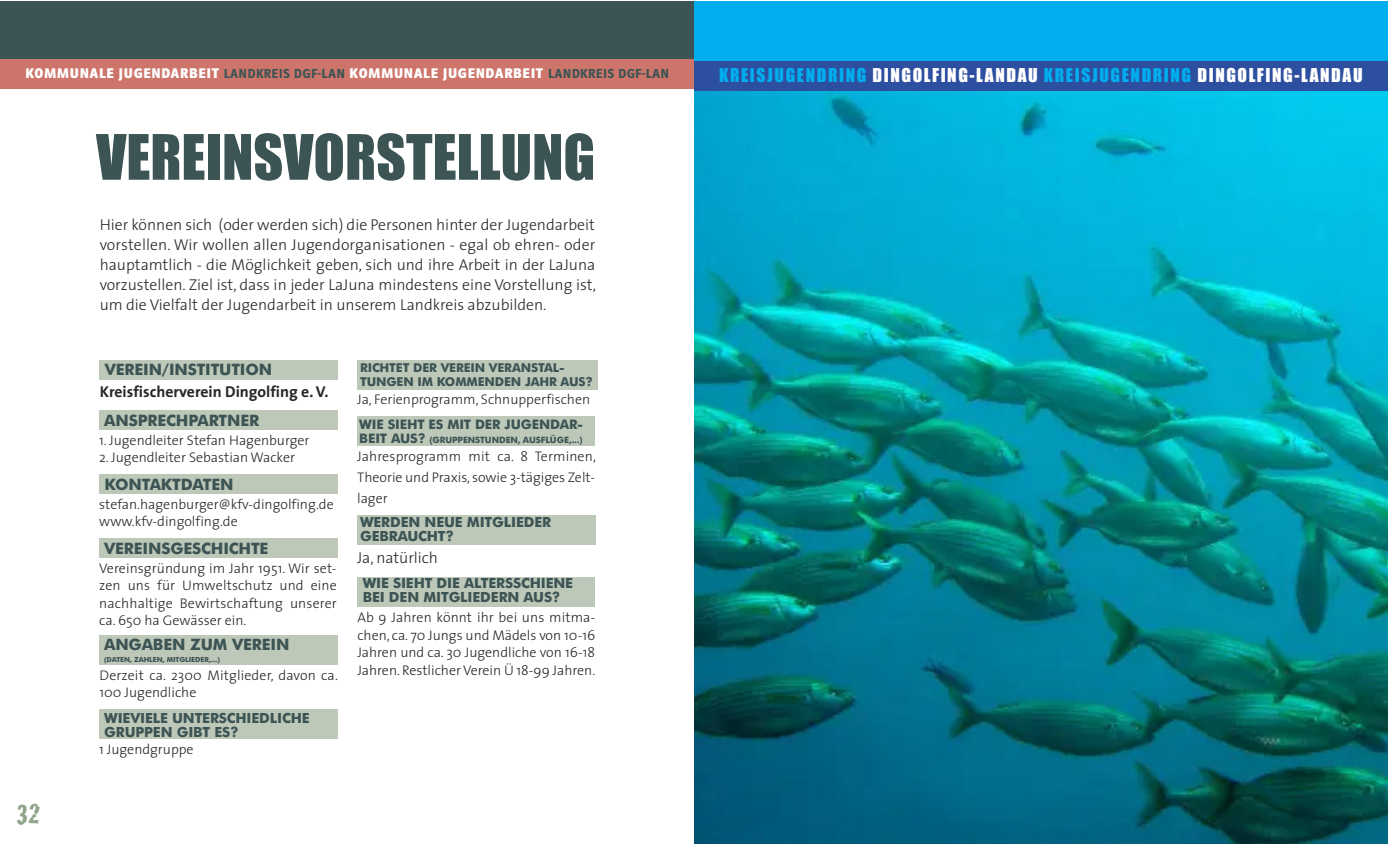
<style>
.page{position:relative;width:1389px;height:844px;background:#fff}
.page>*{position:absolute;margin:0;border:0;box-sizing:border-box;transform-origin:0 0}
.t1{font:57.75px "Impact";color:#3c5454}
.t2{font:30.45px "Cracked";color:#91a48a}
.t3{font:17.5px "Impact";letter-spacing:.09em;color:#fff}
.t4{font:300 15.75px/20.1px "The Sans";color:#272627;text-align:justify}
.t5{font:700 15.75px "Futura BT";letter-spacing:-.01em;color:#3c5454}
.t6{font:700 15.75px "The Sans";color:#272627}
.t7{font:700 14.53px "Polo 22";letter-spacing:.05em;color:#fff}
.t8{font:300 14px/17.5px "The Sans";color:#272627;text-align:justify}
.t9{font:700 14px/14px "Futura BT";letter-spacing:-.01em;color:#3c5454}
.t10{font:700 13.12px "Futura BT";letter-spacing:-.01em;color:#3c5454}
.t11{font:700 12.25px/14px "Futura BT";letter-spacing:-.01em;color:#3c5454}
.t12{font:700 8.75px "Futura BT";letter-spacing:-.01em;color:#3c5454}
.t13{font:700 7px "Futura BT";letter-spacing:-.01em;color:#3c5454}
.s1{font-weight:600;font-size:13.47px;color:#3c5454}
.s2{font-size:13.12px}
.s3{color:#00aded}
</style>
<div class="page">
<div style="left:0;top:2px;width:694px;height:58px;background:#3c5454"></div>
<div style="left:0;top:60px;width:694px;height:29px;background:#ce756b"></div>
<div style="left:99px;top:537px;width:238px;height:20px;background:#bdc8b9"></div>
<div style="left:99px;top:360px;width:238px;height:20px;background:#bdc8b9"></div>
<div style="left:99px;top:410px;width:238px;height:20px;background:#bdc8b9"></div>
<div style="left:99px;top:474px;width:238px;height:20px;background:#bdc8b9"></div>
<div style="left:99px;top:635px;width:238px;height:30px;background:#bdc8b9"></div>
<div style="left:357px;top:360px;width:241px;height:29px;background:#bdc8b9"></div>
<div style="left:357px;top:416px;width:238px;height:29px;background:#bdc8b9"></div>
<div style="left:357px;top:515px;width:238px;height:29px;background:#bdc8b9"></div>
<div style="left:357px;top:576px;width:238px;height:30px;background:#bdc8b9"></div>
<div style="left:99px;top:709px;width:238px;height:30px;background:#bdc8b9"></div>
<img style="left:694px;top:90px;width:694px;height:753px">
<div style="left:694px;top:2px;width:694px;height:59px;background:#00aded"></div>
<div style="left:694px;top:61px;width:694px;height:29px;background:#2d4f9f"></div>
<p class="t7" style="left:25px;top:65px;width:645px">KOMMUNALE JUGENDARBEIT <span class="s1">LANDKREIS DGF-LAN</span> KOMMUNALE JUGENDARBEIT <span class="s1">LANDKREIS DGF-LAN</span></p>
<h1 class="t1" style="left:96px;top:121px;width:501px">VEREINSVORSTELLUNG</h1>
<p class="t4" style="left:100px;top:213px;width:498px">Hier können sich (oder werden sich) die Personen hinter der Jugendarbeit vorstellen. Wir wollen allen Jugendorganisationen - egal ob ehren- oder hauptamtlich - die Möglichkeit geben, sich und ihre Arbeit in der LaJuna vorzustellen. Ziel ist, dass in jeder LaJuna mindestens eine Vorstellung ist, um die Vielfalt der Jugendarbeit in unserem Landkreis abzubilden.</p>
<h2 class="t2" style="left:17px;top:798px;width:25px">32</h2>
<p class="t5" style="left:105px;top:359px;width:169px">VEREIN/INSTITUTION</p>
<p class="t5" style="left:104px;top:410px;width:157px">ANSPRECHPARTNER</p>
<p class="t6" style="left:100px;top:378px;width:230px">Kreisfischerverein Dingolfing e. V.</p>
<p class="t8" style="left:99px;top:430px;width:212px">1. Jugendleiter Stefan Hagenburger</p>
<p class="t8" style="left:99px;top:448px;width:197px">2. Jugendleiter Sebastian Wacker</p>
<p class="t8" style="left:99px;top:494px;width:236px">stefan.hagenburger@kfv-dingolfing.de www.kfv-dingolfing.de</p>
<p class="t8" style="left:99px;top:558px;width:239px">Vereinsgründung im Jahr 1951. Wir set&shy;zen uns für Umweltschutz und eine nachhaltige Bewirtschaftung unserer ca. 650 ha Gewässer ein.</p>
<p class="t5" style="left:104px;top:634px;width:187px">ANGABEN ZUM VEREIN</p>
<p class="t13" style="left:104px;top:655px;width:117px">(DATEN, ZAHLEN, MITGLIEDER,...)</p>
<p class="t8" style="left:100px;top:665px;width:240px">Derzeit ca. 2300 Mitglieder, davon ca.<br>100 Jugendliche</p>
<p class="t5" style="left:105px;top:474px;width:131px">KONTAKTDATEN</p>
<p class="t5" style="left:104px;top:538px;width:166px">VEREINSGESCHICHTE</p>
<p class="t9" style="left:104px;top:710px;width:207px">WIEVIELE UNTERSCHIEDLICHE<br>GRUPPEN GIBT ES?</p>
<p class="t8" style="left:99px;top:740px;width:96px">1 Jugendgruppe</p>
<p class="t11" style="left:360px;top:361px;width:234px">RICHTET DER VEREIN VERANSTAL-<br>TUNGEN IM KOMMENDEN JAHR AUS?</p>
<p class="t10" style="left:359px;top:416px;width:225px">WIE SIEHT ES MIT DER JUGENDAR-</p>
<p class="t12" style="left:359px;top:434px;width:225px"><span class="s2">BEIT AUS?</span> (GRUPPENSTUNDEN, AUSFLÜGE,...)</p>
<p class="t8" style="left:357px;top:390px;width:235px">Ja, Ferienprogramm, Schnupperfischen</p>
<p class="t8" style="left:357px;top:445px;width:240px;line-height:21px">Jahresprogramm mit ca. 8 Terminen, Theorie und Praxis, sowie 3-tägiges Zelt&shy;lager</p>
<p class="t9" style="left:360px;top:515px;width:193px">WERDEN NEUE MITGLIEDER<br>GEBRAUCHT?</p>
<p class="t9" style="left:363px;top:576px;width:212px">WIE SIEHT DIE ALTERSSCHIENE<br>BEI DEN MITGLIEDERN AUS?</p>
<p class="t4" style="left:357px;top:547px;width:82px">Ja, natürlich</p>
<p class="t8" style="left:357px;top:608px;width:239px">Ab 9 Jahren könnt ihr bei uns mitma&shy;chen, ca. 70 Jungs und Mädels von 10-16<br>Jahren und ca. 30 Jugendliche von 16-18<br>Jahren. Restlicher Verein Ü 18-99 Jahren.</p>
<p class="t3" style="left:719px;top:65px;width:645px"><span class="s3">KREISJUGENDRING</span> DINGOLFING-LANDAU <span class="s3">KREISJUGENDRING</span> DINGOLFING-LANDAU</p>
</div>
